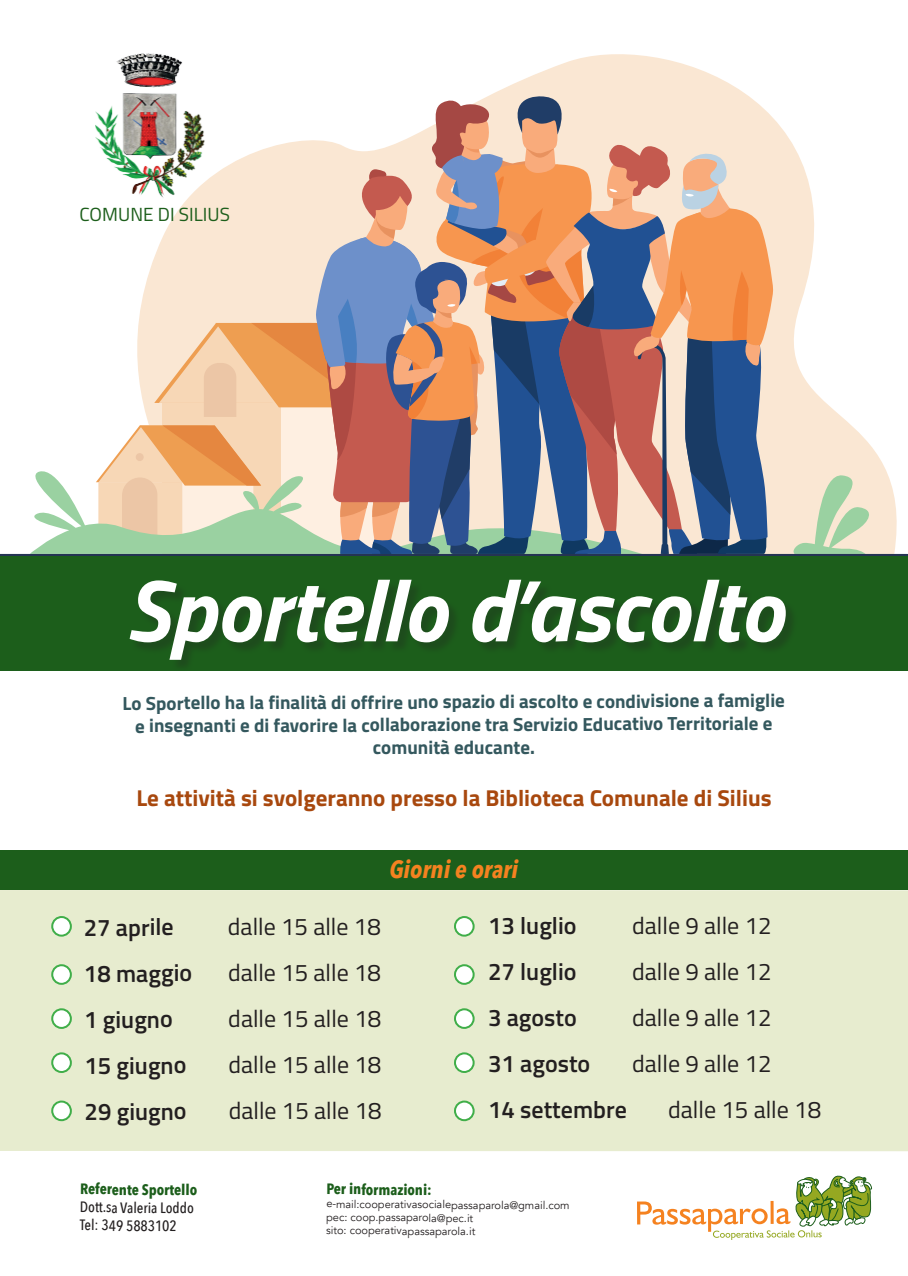
<style>
.page{position:relative;width:908px;height:1276px;background:#fff}
.page>*{position:absolute;margin:0;border:0;box-sizing:border-box;transform-origin:0 0}
.t1{font:italic 700 88px "Titillium";color:#fff}
.t2{font:italic 700 25px "Avenir Next Condensed";color:#f58220}
.t3{font:24px "Titillium";letter-spacing:-.005em;color:#231f20}
.t4{font:600 24px "Titillium";color:#231f20}
.t5{font:700 23px "Titillium";color:#a8480e}
.t6{font:700 19px/22.8px "Titillium";letter-spacing:-.005em;color:#34585e;text-align:center}
.t7{font:19px "Titillium";letter-spacing:-.005em;color:#1c5e1b}
.t8{font:700 15px "Avenir Next Condensed";color:#1c5e1b}
.t9{font:500 15px/18.1px "Avenir Next Condensed";color:#231f20}
.t10{font:11px/13.4px "Avenir";color:#231f20}
</style>
<div class="page">
<div style="left:0;top:556px;width:907px;height:114px;background:#1c5e1b"></div>
<div style="left:0;top:850px;width:907px;height:40px;background:#1c5e1b"></div>
<svg style="left:493px;top:54px;width:252px;height:40px;fill:#fae7d3"></svg>
<svg style="left:0;top:94px;width:907px;height:462px"></svg>
<div style="left:0;top:890px;width:907px;height:261px;background:#e7eccf"></div>
<svg style="left:637px;top:1175px;width:234px;height:65px"></svg>
<svg style="left:52px;top:916px;width:19px;height:20px"></svg>
<div style="left:51px;top:915px;width:21px;height:22px;border:2px solid #40ae49;border-radius:50%"></div>
<svg style="left:454px;top:916px;width:19px;height:20px"></svg>
<div style="left:453px;top:915px;width:21px;height:22px;border:2px solid #40ae49;border-radius:50%"></div>
<div style="left:52px;top:965px;width:19px;height:19px;background:#fff;border-radius:50%"></div>
<div style="left:51px;top:964px;width:21px;height:21px;border:2px solid #40ae49;border-radius:50%"></div>
<svg style="left:454px;top:965px;width:19px;height:19px"></svg>
<div style="left:453px;top:964px;width:21px;height:21px;border:2px solid #40ae49;border-radius:50%"></div>
<div style="left:52px;top:1009px;width:19px;height:19px;background:#fff;border-radius:50%"></div>
<div style="left:51px;top:1008px;width:21px;height:21px;border:2px solid #40ae49;border-radius:50%"></div>
<svg style="left:454px;top:1009px;width:19px;height:19px"></svg>
<div style="left:453px;top:1008px;width:21px;height:21px;border:2px solid #40ae49;border-radius:50%"></div>
<div style="left:52px;top:1053px;width:19px;height:19px;background:#fff;border-radius:50%"></div>
<div style="left:51px;top:1052px;width:21px;height:21px;border:2px solid #40ae49;border-radius:50%"></div>
<svg style="left:454px;top:1053px;width:19px;height:19px"></svg>
<div style="left:453px;top:1052px;width:21px;height:21px;border:2px solid #40ae49;border-radius:50%"></div>
<div style="left:52px;top:1101px;width:19px;height:19px;background:#fff;border-radius:50%"></div>
<div style="left:51px;top:1100px;width:21px;height:21px;border:2px solid #40ae49;border-radius:50%"></div>
<svg style="left:454px;top:1101px;width:19px;height:19px"></svg>
<div style="left:453px;top:1100px;width:21px;height:21px;border:2px solid #40ae49;border-radius:50%"></div>
<img style="left:95px;top:53px;width:116px;height:147px">
<div style="left:131px;top:581px;width:666px;height:91px;background:#231f20;opacity:.28"></div>
<p class="t7" style="left:79px;top:200px;width:152px">COMUNE DI SILIUS</p>
<h1 class="t1" style="left:125px;top:541px;width:658px">Sportello d’ascolto</h1>
<p class="t6" style="left:122px;top:689px;width:663px">Lo Sportello ha la finalità di offrire uno spazio di ascolto e condivisione a famiglie e insegnanti e di favorire la collaborazione tra Servizio Educativo Territoriale e comunità educante.</p>
<p class="t5" style="left:136px;top:780px;width:636px">Le attività si svolgeranno presso la Biblioteca Comunale di Silius</p>
<h2 class="t2" style="left:389px;top:853px;width:130px">Giorni e orari</h2>
<p class="t4" style="left:84px;top:909px;width:92px">27 aprile</p>
<p class="t3" style="left:228px;top:909px;width:154px">dalle 15 alle 18</p>
<p class="t4" style="left:84px;top:955px;width:110px">18 maggio</p>
<p class="t3" style="left:228px;top:955px;width:154px">dalle 15 alle 18</p>
<p class="t4" style="left:84px;top:1001px;width:90px">1 giugno</p>
<p class="t3" style="left:228px;top:1001px;width:154px">dalle 15 alle 18</p>
<p class="t4" style="left:84px;top:1047px;width:104px">15 giugno</p>
<p class="t3" style="left:228px;top:1047px;width:154px">dalle 15 alle 18</p>
<p class="t4" style="left:85px;top:1093px;width:104px">29 giugno</p>
<p class="t3" style="left:229px;top:1093px;width:154px">dalle 15 alle 18</p>
<p class="t4" style="left:488px;top:907px;width:90px">13 luglio</p>
<p class="t3" style="left:632px;top:908px;width:141px">dalle 9 alle 12</p>
<p class="t4" style="left:488px;top:953px;width:90px">27 luglio</p>
<p class="t3" style="left:632px;top:954px;width:141px">dalle 9 alle 12</p>
<p class="t4" style="left:488px;top:999px;width:90px">3 agosto</p>
<p class="t3" style="left:632px;top:1000px;width:141px">dalle 9 alle 12</p>
<p class="t4" style="left:488px;top:1045px;width:104px">31 agosto</p>
<p class="t3" style="left:632px;top:1046px;width:141px">dalle 9 alle 12</p>
<p class="t4" style="left:488px;top:1091px;width:140px">14 settembre</p>
<p class="t3" style="left:668px;top:1092px;width:154px">dalle 15 alle 18</p>
<p class="t8" style="left:80px;top:1179px;width:118px;rotate:1deg">Referente Sportello</p>
<p class="t9" style="left:80px;top:1197px;width:115px;rotate:1deg">Dott.sa Valeria Loddo<br>Tel: 349 5883102</p>
<p class="t8" style="left:326px;top:1179px;width:107px;rotate:1deg">Per informazioni:</p>
<p class="t10" style="left:326px;top:1196px;width:245px;rotate:1deg">e-mail:cooperativasocialepassaparola@gmail.com pec: coop.passaparola@pec.it<br>sito: cooperativapassaparola.it</p>
</div>
